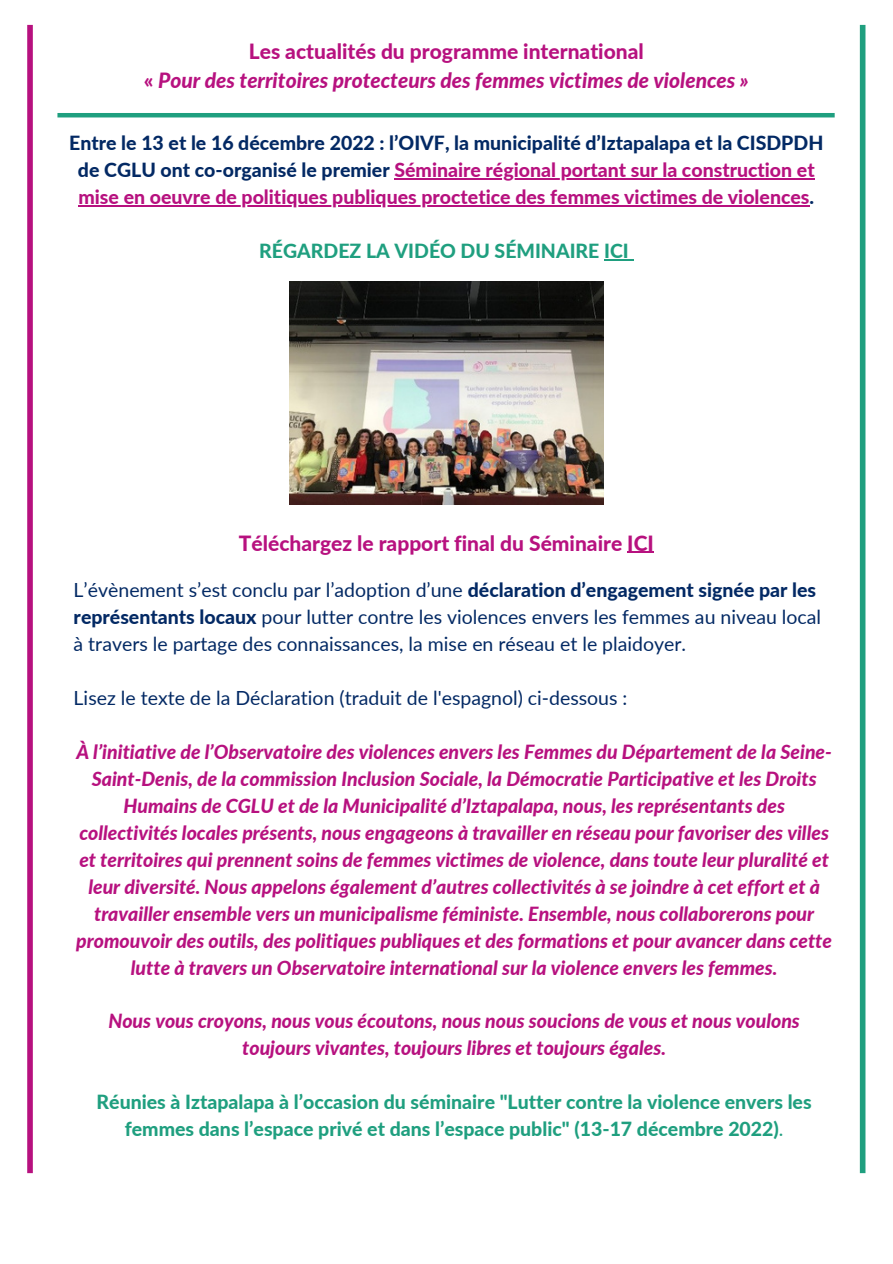
<style>
.page{position:relative;width:893px;height:1264px;background:#fff}
.page>*{position:absolute;margin:0;border:0;box-sizing:border-box;transform-origin:0 0}
.t1{font:italic 800 21px/29.2px "Lato";color:#b7117f;text-align:center}
.t2{font:800 21px "Lato";color:#b7117f}
.t3{font:italic 800 19.5px/27px "Lato";color:#b7117f;text-align:center}
.t4{font:19.5px/27px "Lato";color:#032964}
.t5{font:800 19.5px/27px "Lato";color:#b7117f;text-align:center}
.t6{font:800 19.5px/27px "Lato";color:#1f9f7f;text-align:center}
.s1{font-style:normal}
.s2{color:#032964}
.s3{font-weight:800}
.s4{font-weight:400}
</style>
<div class="page">
<hr style="left:57px;top:113px;width:777px;height:4px;background:#1f9f7f">
<div style="left:27px;top:25px;width:6px;height:1148px;background:#b7117f"></div>
<div style="left:859px;top:25px;width:6px;height:1148px;background:#1f9f7f"></div>
<img style="left:289px;top:281px;width:314px;height:223px">
<hr style="left:394px;top:178px;width:420px;height:1px;background:#b7117f">
<hr style="left:78px;top:205px;width:731px;height:1px;background:#b7117f">
<svg style="left:604px;top:259px;width:29px;height:1px"></svg>
<svg style="left:627px;top:551px;width:26px;height:1px"></svg>
<p class="t1" style="left:144px;top:36px;width:606px"><span class="s1">Les actualités du programme international<br>«</span> Pour des territoires protecteurs des femmes victimes de violences »</p>
<p class="t5" style="left:69px;top:129px;width:755px"><span class="s2">Entre le 13 et le 16 décembre 2022 : l’OIVF, la municipalité d’Iztapalapa et la CISDPDH de CGLU ont co-organisé le premier</span> Séminaire régional portant sur la construction et mise en oeuvre de politiques publiques proctetice des femmes victimes de violences<span class="s2">.</span></p>
<p class="t6" style="left:259px;top:237px;width:371px">RÉGARDEZ LA VIDÉO DU SÉMINAIRE ICI</p>
<p class="t2" style="left:239px;top:530px;width:416px">Téléchargez le rapport final du Séminaire ICI</p>
<p class="t4" style="left:74px;top:575px;width:749px">L’évènement s’est conclu par l’adoption d’une <span class="s3">déclaration d’engagement signée par les représentants locaux</span> pour lutter contre les violences envers les femmes au niveau local à travers le partage des connaissances, la mise en réseau et le plaidoyer.</p>
<p class="t4" style="left:74px;top:683px;width:555px">Lisez le texte de la Déclaration (traduit de l'espagnol) ci-dessous :</p>
<p class="t3" style="left:76px;top:737px;width:757px">À l’initiative de l’Observatoire des violences envers les Femmes du Département de la Seine-Saint-Denis, de la commission Inclusion Sociale, la Démocratie Participative et les Droits Humains de CGLU et de la Municipalité d’Iztapalapa, nous, les représentants des collectivités locales présents, nous engageons à travailler en réseau pour favoriser des villes et territoires qui prennent soins de femmes victimes de violence, dans toute leur pluralité et leur diversité. Nous appelons également d’autres collectivités à se joindre à cet effort et à travailler ensemble vers un municipalisme féministe. Ensemble, nous collaborerons pour promouvoir des outils, des politiques publiques et des formations et pour avancer dans cette lutte à travers un Observatoire international sur la violence envers les femmes.</p>
<p class="t3" style="left:108px;top:1007px;width:693px">Nous vous croyons, nous vous écoutons, nous nous soucions de vous et nous voulons toujours vivantes, toujours libres et toujours égales.</p>
<p class="t6" style="left:97px;top:1088px;width:716px">Réunies à Iztapalapa à l’occasion du séminaire "Lutter contre la violence envers les femmes dans l’espace privé et dans l’espace public" (13-17 décembre 2022)<span class="s4">.</span></p>
</div>
